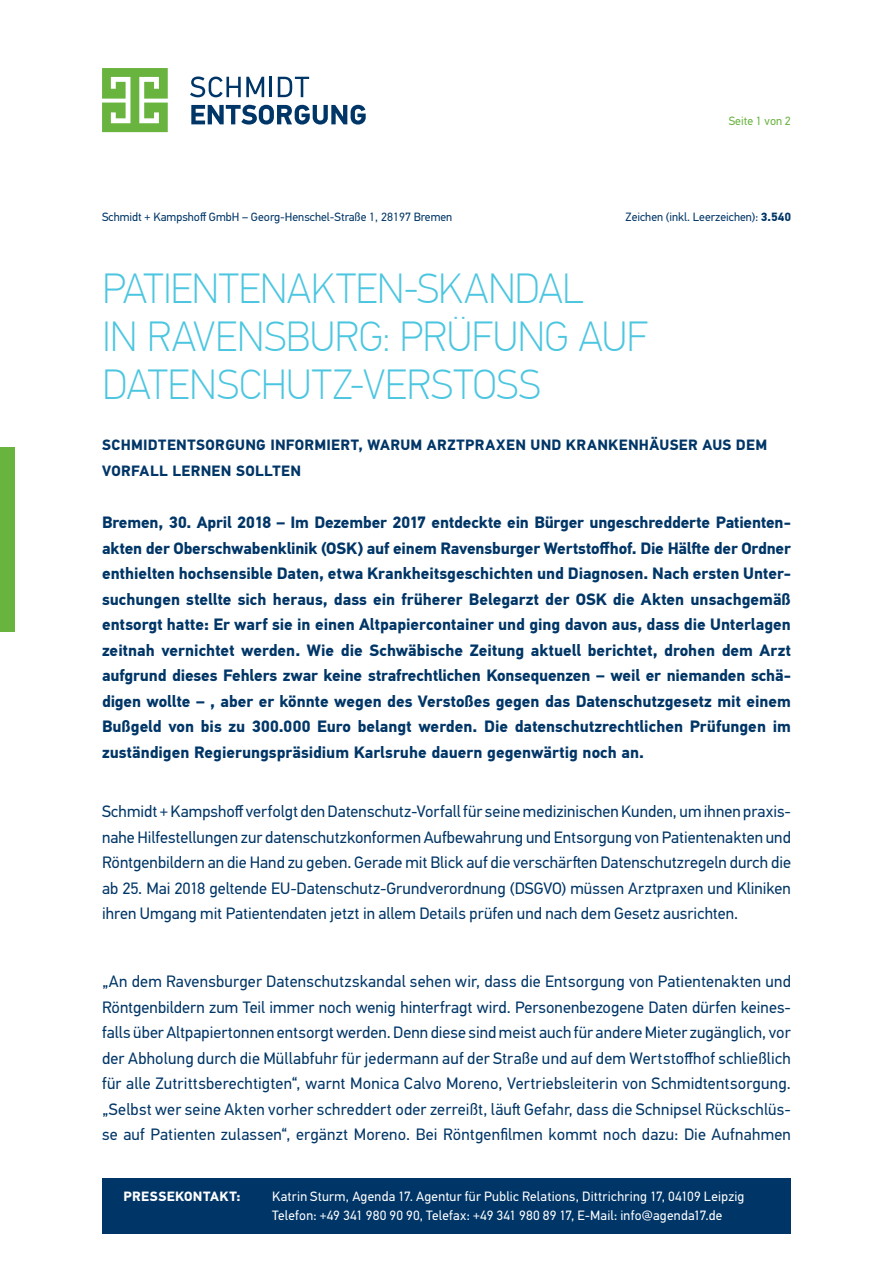
<style>
.page{position:relative;width:893px;height:1263px;background:#fff}
.page>*{position:absolute;margin:0;border:0;box-sizing:border-box;transform-origin:0 0}
.t1{font:100 42px/48px "PF Din Text Pro";letter-spacing:-.015em;color:#4cc6e0}
.t2{font:16.5px/25.5px "PF Din Text Pro";letter-spacing:.01em;color:#003667;text-align:justify}
.t3{font:700 16.5px/25.5px "PF Din Text Pro";color:#003667;text-align:justify}
.t4{font:700 15px/25.5px "PF Din Text Pro";letter-spacing:.02em;color:#003667}
.t5{font:13.5px/19.6px "PF Din Text Pro";letter-spacing:.02em;color:#fff}
.t6{font:700 13.5px "PF Din Text Pro";letter-spacing:.035em;color:#fff}
.t7{font:12px "PF Din Text Pro";color:#003667}
.t8{font:12px "PF Din Text Pro";color:#69b33f}
.s1{font-weight:700}
</style>
<div class="page">
<div style="left:0;top:446px;width:15px;height:185px;background:#69b33f"></div>
<div style="left:102px;top:1178px;width:689px;height:55px;background:#003667"></div>
<svg style="left:191px;top:105px;width:175px;height:20px"></svg>
<svg style="left:190px;top:77px;width:74px;height:20px"></svg>
<hr style="left:269px;top:77px;width:3px;height:20px;background:#003667">
<svg style="left:278px;top:77px;width:31px;height:20px"></svg>
<svg style="left:102px;top:68px;width:66px;height:64px"></svg>
<p class="t8" style="left:729px;top:113px;width:64px">Seite 1 von 2</p>
<p class="t7" style="left:102px;top:210px;width:352px">Schmidt + Kampshoff GmbH – Georg-Henschel-Straße 1, 28197 Bremen</p>
<p class="t7" style="left:626px;top:210px;width:167px">Zeichen (inkl. Leerzeichen): <span class="s1">3.540</span></p>
<h1 class="t1" style="left:102px;top:265px;width:547px">PATIENTENAKTEN-SKANDAL<br>IN RAVENSBURG: PRÜFUNG AUF<br>DATENSCHUTZ-VERSTOSS</h1>
<p class="t4" style="left:102px;top:433px;width:666px">Schmidtentsorgung informiert, warum Arztpraxen und Krankenhäuser aus dem<br>Vorfall lernen sollten</p>
<p class="t3" style="left:102px;top:510px;width:690px">Bremen, 30. April 2018 – Im Dezember 2017 entdeckte ein Bürger ungeschredderte Patienten&shy;akten der Oberschwabenklinik (OSK) auf einem Ravensburger Wertstoffhof. Die Hälfte der Ordner enthielten hochsensible Daten, etwa Krankheitsgeschichten und Diagnosen. Nach ersten Unter&shy;suchungen stellte sich heraus, dass ein früherer Belegarzt der OSK die Akten unsachgemäß entsorgt hatte: Er warf sie in einen Altpapiercontainer und ging davon aus, dass die Unterlagen zeitnah vernichtet werden. Wie die Schwäbische Zeitung aktuell berichtet, drohen dem Arzt aufgrund dieses Fehlers zwar keine strafrechtlichen Konsequenzen – weil er niemanden schä&shy;digen wollte – , aber er könnte wegen des Verstoßes gegen das Datenschutzgesetz mit einem Bußgeld von bis zu 300.000 Euro belangt werden. Die datenschutzrechtlichen Prüfungen im zuständigen Regierungspräsidium Karlsruhe dauern gegenwärtig noch an.</p>
<p class="t2" style="left:102px;top:799px;width:690px">Schmidt + Kampshoff verfolgt den Datenschutz-Vorfall für seine medizinischen Kunden, um ihnen praxis&shy;nahe Hilfestellungen zur datenschutzkonformen Aufbewahrung und Entsorgung von Patientenakten und Röntgenbildern an die Hand zu geben. Gerade mit Blick auf die verschärften Datenschutzregeln durch die ab 25. Mai 2018 geltende EU-Datenschutz-Grundverordnung (DSGVO) müssen Arztpraxen und Kliniken ihren Umgang mit Patientendaten jetzt in allem Details prüfen und nach dem Gesetz ausrichten.</p>
<p class="t2" style="left:102px;top:969px;width:690px">„An dem Ravensburger Datenschutzskandal sehen wir, dass die Entsorgung von Patientenakten und Röntgenbildern zum Teil immer noch wenig hinterfragt wird. Personenbezogene Daten dürfen keines&shy;falls über Altpapiertonnen entsorgt werden. Denn diese sind meist auch für andere Mieter zugänglich, vor der Abholung durch die Müllabfuhr für jedermann auf der Straße und auf dem Wertstoffhof schließlich für alle Zutrittsberechtigten“, warnt Monica Calvo Moreno, Vertriebsleiterin von Schmidtentsorgung. „Selbst wer seine Akten vorher schreddert oder zerreißt, läuft Gefahr, dass die Schnipsel Rückschlüs&shy;se auf Patienten zulassen“, ergänzt Moreno. Bei Röntgenfilmen kommt noch dazu: Die Aufnahmen</p>
<p class="t6" style="left:123px;top:1188px;width:118px">PRESSEKONTAKT:</p>
<p class="t5" style="left:272px;top:1186px;width:474px">Katrin Sturm, Agenda 17. Agentur für Public Relations, Dittrichring 17, 04109 Leipzig<br>Telefon: +49 341 980 90 90, Telefax: +49 341 980 89 17, E-Mail: info@agenda17.de</p>
</div>
